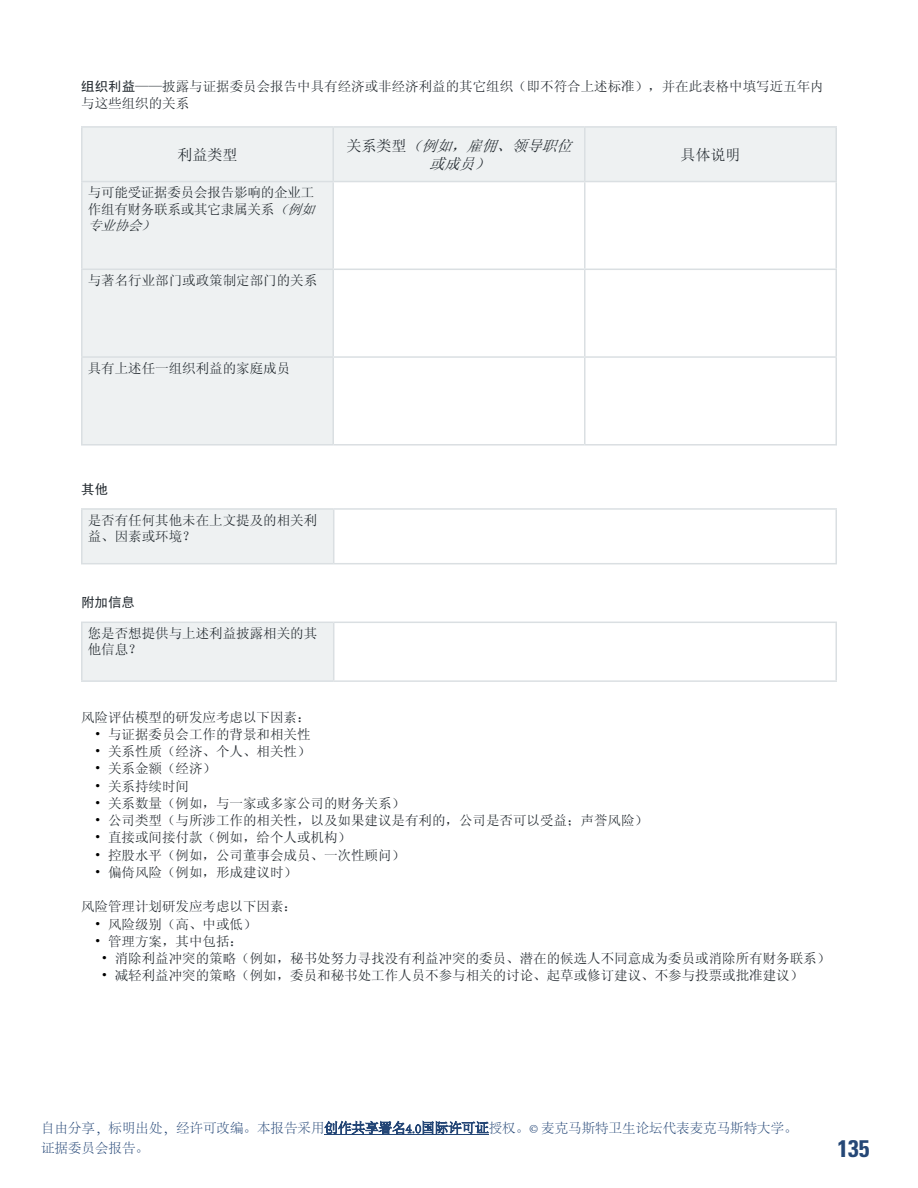
<style>
.page{position:relative;width:918px;height:1188px;background:#fff}
.page>*{position:absolute;margin:0;border:0;box-sizing:border-box;transform-origin:0 0}
.t1{font:700 condensed 24px "Univers";color:#254776}
.t2{font:italic 15px/18px "Sim Sun";color:#1e252b;text-align:center}
.t3{font:15px "Sim Sun";color:#1e252b}
.t4{font:13.5px/16.5px "Sim Sun";color:#1e252b}
.t5{font:300 13.5px/20.2px "Adobe Song Std";color:#244676}
.t6{font:13.5px "Sim Hei";color:#1e252b}
.s1{font-family:"Sim Hei"}
.s2{font-style:normal}
.s3{font-style:italic}
.s4{color:#000}
</style>
<div class="page">
<div style="left:82px;top:510px;width:251px;height:170px;background:#eef1f2"></div>
<div style="left:82px;top:564px;width:754px;height:58px;background:#fff"></div>
<hr style="left:81px;top:510px;width:1px;height:53px;background:#dadfe2">
<hr style="left:81px;top:508px;width:253px;height:2px;background:#dadfe2">
<hr style="left:81px;top:563px;width:253px;height:1px;background:#dadfe2">
<hr style="left:81px;top:623px;width:1px;height:57px;background:#dadfe2">
<hr style="left:81px;top:622px;width:253px;height:1px;background:#dadfe2">
<hr style="left:81px;top:680px;width:253px;height:2px;background:#dadfe2">
<hr style="left:333px;top:510px;width:1px;height:53px;background:#dadfe2">
<hr style="left:334px;top:508px;width:503px;height:2px;background:#dadfe2">
<hr style="left:836px;top:510px;width:1px;height:53px;background:#dadfe2">
<hr style="left:334px;top:563px;width:503px;height:1px;background:#dadfe2">
<hr style="left:333px;top:623px;width:1px;height:57px;background:#dadfe2">
<hr style="left:334px;top:622px;width:503px;height:1px;background:#dadfe2">
<hr style="left:836px;top:623px;width:1px;height:57px;background:#dadfe2">
<hr style="left:334px;top:680px;width:503px;height:2px;background:#dadfe2">
<div style="left:82px;top:128px;width:754px;height:316px;background:#eef1f2"></div>
<svg style="left:334px;top:182px;width:502px;height:262px"></svg>
<hr style="left:81px;top:182px;width:1px;height:87px;background:#dadfe2">
<hr style="left:81px;top:270px;width:1px;height:86px;background:#dadfe2">
<hr style="left:81px;top:358px;width:1px;height:86px;background:#dadfe2">
<hr style="left:81px;top:269px;width:252px;height:1px;background:#dadfe2">
<hr style="left:81px;top:356px;width:252px;height:2px;background:#dadfe2">
<hr style="left:81px;top:444px;width:252px;height:2px;background:#dadfe2">
<hr style="left:81px;top:126px;width:252px;height:2px;background:#dadfe2">
<hr style="left:81px;top:128px;width:1px;height:53px;background:#dadfe2">
<hr style="left:81px;top:181px;width:252px;height:1px;background:#dadfe2">
<hr style="left:333px;top:126px;width:252px;height:2px;background:#dadfe2">
<hr style="left:333px;top:128px;width:1px;height:53px;background:#dadfe2">
<hr style="left:585px;top:126px;width:252px;height:2px;background:#dadfe2">
<hr style="left:584px;top:128px;width:1px;height:53px;background:#dadfe2">
<hr style="left:836px;top:128px;width:1px;height:53px;background:#dadfe2">
<hr style="left:333px;top:182px;width:1px;height:87px;background:#dadfe2">
<hr style="left:333px;top:270px;width:1px;height:86px;background:#dadfe2">
<hr style="left:333px;top:358px;width:1px;height:86px;background:#dadfe2">
<hr style="left:333px;top:181px;width:252px;height:1px;background:#dadfe2">
<hr style="left:585px;top:181px;width:252px;height:1px;background:#dadfe2">
<hr style="left:584px;top:182px;width:1px;height:87px;background:#dadfe2">
<hr style="left:836px;top:182px;width:1px;height:87px;background:#dadfe2">
<hr style="left:584px;top:270px;width:1px;height:86px;background:#dadfe2">
<hr style="left:836px;top:270px;width:1px;height:86px;background:#dadfe2">
<hr style="left:584px;top:358px;width:1px;height:86px;background:#dadfe2">
<hr style="left:836px;top:358px;width:1px;height:86px;background:#dadfe2">
<hr style="left:333px;top:269px;width:252px;height:1px;background:#dadfe2">
<hr style="left:585px;top:269px;width:252px;height:1px;background:#dadfe2">
<hr style="left:333px;top:356px;width:252px;height:2px;background:#dadfe2">
<hr style="left:585px;top:356px;width:252px;height:2px;background:#dadfe2">
<hr style="left:333px;top:444px;width:252px;height:2px;background:#dadfe2">
<hr style="left:585px;top:444px;width:252px;height:2px;background:#dadfe2">
<hr style="left:325px;top:1135px;width:164px;height:1px;background:#244676">
<p class="t4" style="left:81px;top:77px;width:744px;line-height:17.2px"><span class="s1">组织利益</span>——披露与证据委员会报告中具有经济或非经济利益的其它组织（即不符合上述标准），并在此表格中填写近五年内与这些组织的关系</p>
<p class="t3" style="left:177px;top:147px;width:61px">利益类型</p>
<p class="t2" style="left:347px;top:136px;width:232px"><span class="s2">关系类型</span>（例如，雇佣、领导职位或成员）</p>
<p class="t3" style="left:681px;top:147px;width:61px">具体说明</p>
<p class="t4" style="left:88px;top:184px;width:233px">与可能受证据委员会报告影响的企业工作组有财务联系或其它隶属关系<span class="s3">（例如专业协会）</span></p>
<p class="t4" style="left:88px;top:272px;width:231px">与著名行业部门或政策制定部门的关系</p>
<p class="t4" style="left:88px;top:360px;width:204px">具有上述任一组织利益的家庭成员</p>
<p class="t6" style="left:81px;top:483px;width:28px">其他</p>
<p class="t4" style="left:88px;top:512px;width:231px">是否有任何其他未在上文提及的相关利益、因素或环境？</p>
<p class="t6" style="left:81px;top:596px;width:55px">附加信息</p>
<p class="t4" style="left:88px;top:625px;width:231px">您是否想提供与上述利益披露相关的其他信息？</p>
<p class="t4" style="left:81px;top:709px;width:231px">风险评估模型的研发应考虑以下因素：</p>
<p class="t4" style="left:94px;top:726px;width:217px"><span class="s4">•</span> 与证据委员会工作的背景和相关性</p>
<p class="t4" style="left:94px;top:743px;width:217px"><span class="s4">•</span> 关系性质（经济、个人、相关性）</p>
<p class="t4" style="left:94px;top:760px;width:123px"><span class="s4">•</span> 关系金额（经济）</p>
<p class="t4" style="left:94px;top:778px;width:96px"><span class="s4">•</span> 关系持续时间</p>
<p class="t4" style="left:94px;top:795px;width:312px"><span class="s4">•</span> 关系数量（例如，与一家或多家公司的财务关系）</p>
<p class="t4" style="left:94px;top:812px;width:555px"><span class="s4">•</span> 公司类型（与所涉工作的相关性，以及如果建议是有利的，公司是否可以受益；声誉风险）</p>
<p class="t4" style="left:94px;top:829px;width:258px"><span class="s4">•</span> 直接或间接付款（例如，给个人或机构）</p>
<p class="t4" style="left:94px;top:847px;width:312px"><span class="s4">•</span> 控股水平（例如，公司董事会成员、一次性顾问）</p>
<p class="t4" style="left:94px;top:864px;width:204px"><span class="s4">•</span> 偏倚风险（例如，形成建议时）</p>
<p class="t4" style="left:81px;top:898px;width:217px">风险管理计划研发应考虑以下因素：</p>
<p class="t4" style="left:94px;top:916px;width:163px"><span class="s4">•</span> 风险级别（高、中或低）</p>
<p class="t4" style="left:94px;top:933px;width:150px"><span class="s4">•</span> 管理方案，其中包括：</p>
<p class="t4" style="left:101px;top:950px;width:730px"><span class="s4">•</span> 消除利益冲突的策略（例如，秘书处努力寻找没有利益冲突的委员、潜在的候选人不同意成为委员或消除所有财务联系）</p>
<p class="t4" style="left:101px;top:967px;width:703px"><span class="s4">•</span> 减轻利益冲突的策略（例如，委员和秘书处工作人员不参与相关的讨论、起草或修订建议、不参与投票或批准建议）</p>
<p class="t5" style="left:41px;top:1118px;width:758px">自由分享，标明出处，经许可改编。本报告采用创作共享署名4.0国际许可证授权。© 麦克马斯特卫生论坛代表麦克马斯特大学。证据委员会报告。</p>
<h1 class="t1" style="left:837px;top:1134px;width:33px">135</h1>
</div>
